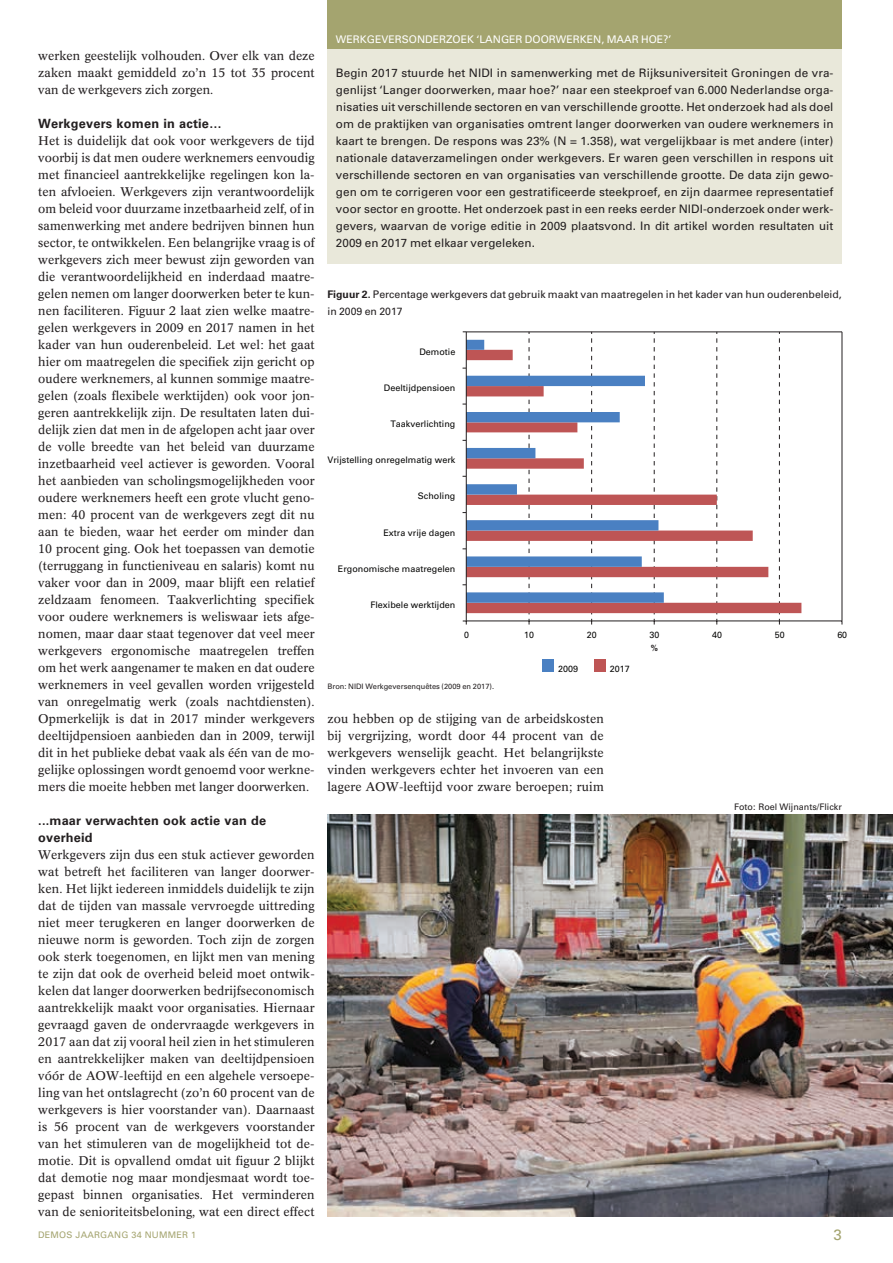
<style>
.page{position:relative;width:893px;height:1263px;background:#fff}
.page>*{position:absolute;margin:0;border:0;box-sizing:border-box;transform-origin:0 0}
.t1{font:15px "Univers";color:#a4a46f}
.t2{font:700 12.75px/17px "Univers";letter-spacing:.015em;color:#231f20}
.t3{font:12.3px/17px "Concorde BE";letter-spacing:.005em;color:#231f20;text-align:justify}
.t4{font:11.7px/17px "Univers";letter-spacing:.005em;color:#231f20;text-align:justify}
.t5{font:10.5px/17px "Univers";color:#231f20}
.t6{font:10.5px "Univers";color:#fff}
.t7{font:9px "Univers";color:#050504}
.t8{font:9px "Univers";color:#231f20}
.t9{font:9px "Univers";letter-spacing:.02em;color:#a4a46f}
.t10{font:700 8.25px "Univers";color:#231f20}
.t11{font:7.5px "Univers";color:#231f20}
.s1{font-weight:700}
</style>
<div class="page">
<div style="left:327px;top:26px;width:515px;height:238px;background:#e9e8da"></div>
<div style="left:327px;top:0;width:515px;height:49px;background:#a4a46f"></div>
<svg style="left:467px;top:350px;width:334px;height:263px"></svg>
<svg style="left:467px;top:340px;width:197px;height:263px"></svg>
<hr style="left:466px;top:621px;width:376px;height:1px;background:#231f20">
<hr style="left:466px;top:332px;width:376px;height:1px;background:#231f20">
<svg style="left:529px;top:332px;width:1px;height:292px"></svg>
<svg style="left:591px;top:332px;width:1px;height:292px"></svg>
<svg style="left:654px;top:332px;width:1px;height:292px"></svg>
<svg style="left:717px;top:332px;width:1px;height:292px"></svg>
<svg style="left:779px;top:333px;width:1px;height:291px"></svg>
<div style="left:543px;top:660px;width:11px;height:12px;background:#4a80c2"></div>
<div style="left:594px;top:660px;width:12px;height:12px;background:#be5555"></div>
<hr style="left:842px;top:332px;width:1px;height:289px;background:#231f20">
<hr style="left:466px;top:332px;width:1px;height:289px;background:#231f20">
<img style="left:327px;top:814px;width:566px;height:402px">
<p class="t3" style="left:38px;top:47px;width:278px">werken geestelijk volhouden. Over elk van deze zaken maakt gemiddeld zo’n 15 tot 35 procent van de werkgevers zich zorgen.</p>
<p class="t2" style="left:38px;top:115px;width:185px">Werkgevers komen in actie…</p>
<p class="t3" style="left:38px;top:132px;width:278px">Het is duidelijk dat ook voor werkgevers de tijd voorbij is dat men oudere werknemers eenvoudig met financieel aantrekkelijke regelingen kon la&shy;ten afvloeien. Werkgevers zijn verantwoordelijk om beleid voor duurzame inzetbaarheid zelf, of in samenwerking met andere bedrijven binnen hun sector, te ontwikkelen. Een belangrijke vraag is of werkgevers zich meer bewust zijn geworden van die verantwoordelijkheid en inderdaad maatre&shy;gelen nemen om langer doorwerken beter te kun&shy;nen faciliteren. Figuur 2 laat zien welke maatre&shy;gelen werkgevers in 2009 en 2017 namen in het kader van hun ouderenbeleid. Let wel: het gaat hier om maatregelen die specifiek zijn gericht op oudere werknemers, al kunnen sommige maatre&shy;gelen (zoals flexibele werktijden) ook voor jon&shy;geren aantrekkelijk zijn. De resultaten laten dui&shy;delijk zien dat men in de afgelopen acht jaar over de volle breedte van het beleid van duurzame inzetbaarheid veel actiever is geworden. Vooral het aanbieden van scholingsmogelijkheden voor oudere werknemers heeft een grote vlucht geno&shy;men: 40 procent van de werkgevers zegt dit nu aan te bieden, waar het eerder om minder dan 10 procent ging. Ook het toepassen van demotie (terruggang in functieniveau en salaris) komt nu vaker voor dan in 2009, maar blijft een relatief zeldzaam fenomeen. Taakverlichting specifiek voor oudere werknemers is weliswaar iets afge&shy;nomen, maar daar staat tegenover dat veel meer werkgevers ergonomische maatregelen treffen om het werk aangenamer te maken en dat oudere werknemers in veel gevallen worden vrijgesteld van onregelmatig werk (zoals nachtdiensten).<br>Opmerkelijk is dat in 2017 minder werkgevers deeltijdpensioen aanbieden dan in 2009, terwijl dit in het publieke debat vaak als één van de mo&shy;gelijke oplossingen wordt genoemd voor werkne&shy;mers die moeite hebben met langer doorwerken.</p>
<p class="t2" style="left:38px;top:812px;width:229px">...maar verwachten ook actie van de overheid</p>
<p class="t3" style="left:38px;top:846px;width:278px">Werkgevers zijn dus een stuk actiever geworden wat betreft het faciliteren van langer doorwer&shy;ken. Het lijkt iedereen inmiddels duidelijk te zijn dat de tijden van massale vervroegde uittreding niet meer terugkeren en langer doorwerken de nieuwe norm is geworden. Toch zijn de zorgen ook sterk toegenomen, en lijkt men van mening te zijn dat ook de overheid beleid moet ontwik&shy;kelen dat langer doorwerken bedrijfseconomisch aantrekkelijk maakt voor organisaties. Hiernaar gevraagd gaven de ondervraagde werkgevers in 2017 aan dat zij vooral heil zien in het stimuleren en aantrekkelijker maken van deeltijdpensioen vóór de AOW-leeftijd en een algehele versoepe&shy;ling van het ontslagrecht (zo’n 60 procent van de werkgevers is hier voorstander van). Daarnaast is 56 procent van de werkgevers voorstander van het stimuleren van de mogelijkheid tot de&shy;motie. Dit is opvallend omdat uit figuur 2 blijkt dat demotie nog maar mondjesmaat wordt toe&shy;gepast binnen organisaties. Het verminderen van de senioriteitsbeloning, wat een direct effect</p>
<p class="t9" style="left:38px;top:1229px;width:160px">DEMOS JAARGANG 34 NUMMER 1</p>
<p class="t6" style="left:336px;top:33px;width:337px">WERKGEVERSONDERZOEK ‘LANGER DOORWERKEN, MAAR HOE?’</p>
<p class="t4" style="left:336px;top:64px;width:499px">Begin 2017 stuurde het NIDI in samenwerking met de Rijksuniversiteit Groningen de vra&shy;genlijst ‘Langer doorwerken, maar hoe?’ naar een steekproef van 6.000 Nederlandse orga&shy;nisaties uit verschillende sectoren en van verschillende grootte. Het onderzoek had als doel om de praktijken van organisaties omtrent langer doorwerken van oudere werknemers in kaart te brengen. De respons was 23% (N = 1.358), wat vergelijkbaar is met andere (inter) nationale dataverzamelingen onder werkgevers. Er waren geen verschillen in respons uit verschillende sectoren en van organisaties van verschillende grootte. De data zijn gewo&shy;gen om te corrigeren voor een gestratificeerde steekproef, en zijn daarmee representatief voor sector en grootte. Het onderzoek past in een reeks eerder NIDI-onderzoek onder werk&shy;gevers, waarvan de vorige editie in 2009 plaatsvond. In dit artikel worden resultaten uit 2009 en 2017 met elkaar vergeleken.</p>
<p class="t5" style="left:327px;top:286px;width:516px"><span class="s1">Figuur 2.</span> Percentage werkgevers dat gebruik maakt van maatregelen in het kader van hun ouderenbeleid, in 2009 en 2017</p>
<p class="t7" style="left:419px;top:346px;width:37px">Demotie</p>
<p class="t7" style="left:384px;top:382px;width:73px">Deeltijdpensioen</p>
<p class="t7" style="left:390px;top:419px;width:67px">Taakverlichting</p>
<p class="t7" style="left:327px;top:455px;width:130px">Vrijstelling onregelmatig werk</p>
<p class="t7" style="left:418px;top:491px;width:39px">Scholing</p>
<p class="t7" style="left:383px;top:527px;width:74px">Extra vrije dagen</p>
<p class="t7" style="left:338px;top:563px;width:119px">Ergonomische maatregelen</p>
<p class="t7" style="left:370px;top:599px;width:87px">Flexibele werktijden</p>
<p class="t7" style="left:464px;top:629px;width:6px">0</p>
<p class="t7" style="left:524px;top:629px;width:11px">10</p>
<p class="t7" style="left:587px;top:629px;width:11px">20</p>
<p class="t7" style="left:649px;top:629px;width:11px">30</p>
<p class="t7" style="left:712px;top:629px;width:11px">40</p>
<p class="t7" style="left:775px;top:629px;width:11px">50</p>
<p class="t7" style="left:837px;top:629px;width:11px">60</p>
<p class="t7" style="left:558px;top:663px;width:22px">2009</p>
<p class="t7" style="left:610px;top:663px;width:22px">2017</p>
<p class="t10" style="left:651px;top:643px;width:9px">%</p>
<p class="t11" style="left:327px;top:682px;width:168px">Bron: NIDI Werkgeversenquêtes (2009 en 2017).</p>
<p class="t3" style="left:327px;top:710px;width:278px">zou hebben op de stijging van de arbeidskosten bij vergrijzing, wordt door 44 procent van de werkgevers wenselijk geacht. Het belangrijkste vinden werkgevers echter het invoeren van een lagere AOW-leeftijd voor zware beroepen; ruim</p>
<p class="t8" style="left:734px;top:801px;width:109px">Foto: Roel Wijnants/Flickr</p>
<p class="t1" style="left:834px;top:1225px;width:10px">3</p>
</div>
